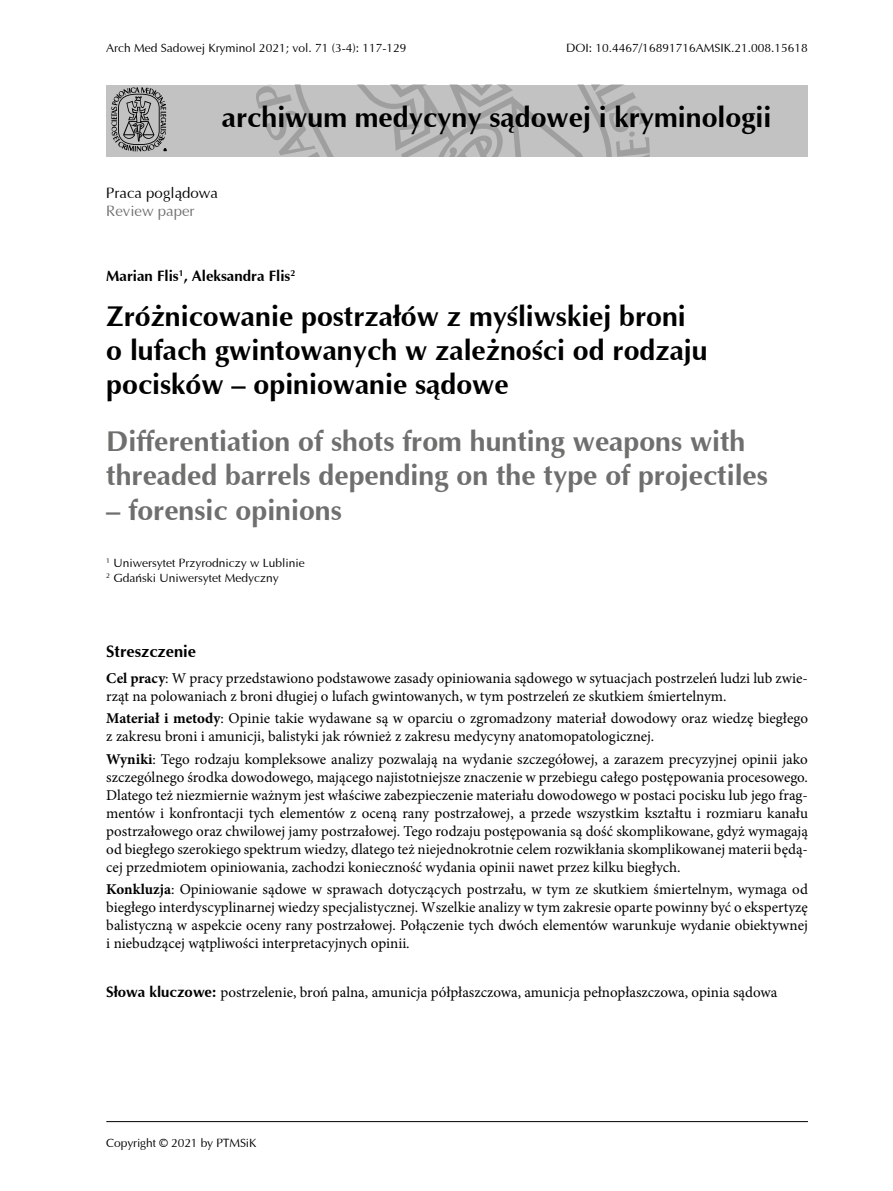
<style>
.page{position:relative;width:893px;height:1191px;background:#fff}
.page>*{position:absolute;margin:0;border:0;box-sizing:border-box;transform-origin:0 0}
.t1{font:700 28.5px/34.2px "Ottawa";color:#000}
.t2{font:700 28.5px/34.2px "Ottawa";color:#6f6f6e}
.t3{font:700 16.5px "Ottawa";color:#000}
.t4{font:15px/18px "Minion Pro";color:#000}
.t5{font:700 15px "Ottawa";color:#000}
.t6{font:15px "Ottawa";color:#000}
.t7{font:15px "Ottawa";color:#6f6f6e}
.t8{font:12px/14.4px "Ottawa";color:#000}
.s1{font-weight:700}
.s2{font-family:"Ottawa";font-weight:700}
</style>
<div class="page">
<div style="left:106px;top:85px;width:702px;height:71px;background:#c2c2c3"></div>
<svg style="left:256px;top:85px;width:394px;height:71px"></svg>
<svg style="left:111px;top:87px;width:56px;height:64px"></svg>
<hr style="left:106px;top:1121px;width:702px;height:1px;background:#000">
<p class="t8" style="left:106px;top:41px;width:302px">Arch Med Sadowej Kryminol 2021; vol. 71 (3-4): 117-129</p>
<p class="t8" style="left:566px;top:41px;width:243px">DOI: 10.4467/16891716AMSIK.21.008.15618</p>
<h1 class="t1" style="left:222px;top:99px;width:551px">archiwum medycyny sądowej i kryminologii</h1>
<p class="t6" style="left:106px;top:184px;width:113px">Praca poglądowa</p>
<p class="t7" style="left:106px;top:202px;width:90px">Review paper</p>
<p class="t5" style="left:106px;top:267px;width:190px">Marian Flis<sup>1</sup>, Aleksandra Flis<sup>2</sup></p>
<h1 class="t1" style="left:106px;top:298px;width:603px">Zróżnicowanie postrzałów z myśliwskiej broni o lufach gwintowanych w zależności od rodzaju pocisków – opiniowanie sądowe</h1>
<h1 class="t2" style="left:106px;top:424px;width:663px">Differentiation of shots from hunting weapons with threaded barrels depending on the type of projectiles</h1>
<h1 class="t2" style="left:106px;top:492px;width:237px">– forensic opinions</h1>
<p class="t8" style="left:106px;top:556px;width:200px"><sup>1</sup> Uniwersytet Przyrodniczy w Lublinie<br><sup>2</sup> Gdański Uniwersytet Medyczny</p>
<p class="t3" style="left:106px;top:640px;width:91px">Streszczenie</p>
<p class="t4" style="left:106px;top:669px;width:703px"><span class="s1">Cel pracy</span>: W pracy przedstawiono podstawowe zasady opiniowania sądowego w sytuacjach postrzeleń ludzi lub zwie&shy;rząt na polowaniach z broni długiej o lufach gwintowanych, w tym postrzeleń ze skutkiem śmiertelnym.</p>
<p class="t4" style="left:106px;top:709px;width:703px"><span class="s1">Materiał i metody</span>: Opinie takie wydawane są w oparciu o zgromadzony materiał dowodowy oraz wiedzę biegłego z zakresu broni i amunicji, balistyki jak również z zakresu medycyny anatomopatologicznej.</p>
<p class="t4" style="left:106px;top:750px;width:703px;text-align:justify"><span class="s1">Wyniki</span>: Tego rodzaju kompleksowe analizy pozwalają na wydanie szczegółowej, a zarazem precyzyjnej opinii jako szczególnego środka dowodowego, mającego najistotniejsze znaczenie w przebiegu całego postępowania procesowego.<br>Dlatego też niezmiernie ważnym jest właściwe zabezpieczenie materiału dowodowego w postaci pocisku lub jego frag&shy;mentów i konfrontacji tych elementów z oceną rany postrzałowej, a przede wszystkim kształtu i rozmiaru kanału postrzałowego oraz chwilowej jamy postrzałowej. Tego rodzaju postępowania są dość skomplikowane, gdyż wymagają od biegłego szerokiego spektrum wiedzy, dlatego też niejednokrotnie celem rozwikłania skomplikowanej materii będą&shy;cej przedmiotem opiniowania, zachodzi konieczność wydania opinii nawet przez kilku biegłych.</p>
<p class="t4" style="left:106px;top:880px;width:703px;text-align:justify"><span class="s1">Konkluzja</span>: Opiniowanie sądowe w sprawach dotyczących postrzału, w tym ze skutkiem śmiertelnym, wymaga od biegłego interdyscyplinarnej wiedzy specjalistycznej. Wszelkie analizy w tym zakresie oparte powinny być o ekspertyzę balistyczną w aspekcie oceny rany postrzałowej. Połączenie tych dwóch elementów warunkuje wydanie obiektywnej i niebudzącej wątpliwości interpretacyjnych opinii.</p>
<p class="t4" style="left:106px;top:983px;width:673px"><span class="s2">Słowa kluczowe:</span> postrzelenie, broń palna, amunicja półpłaszczowa, amunicja pełnopłaszczowa, opinia sądowa</p>
<p class="t8" style="left:106px;top:1135px;width:152px">Copyright © 2021 by PTMSiK</p>
</div>
